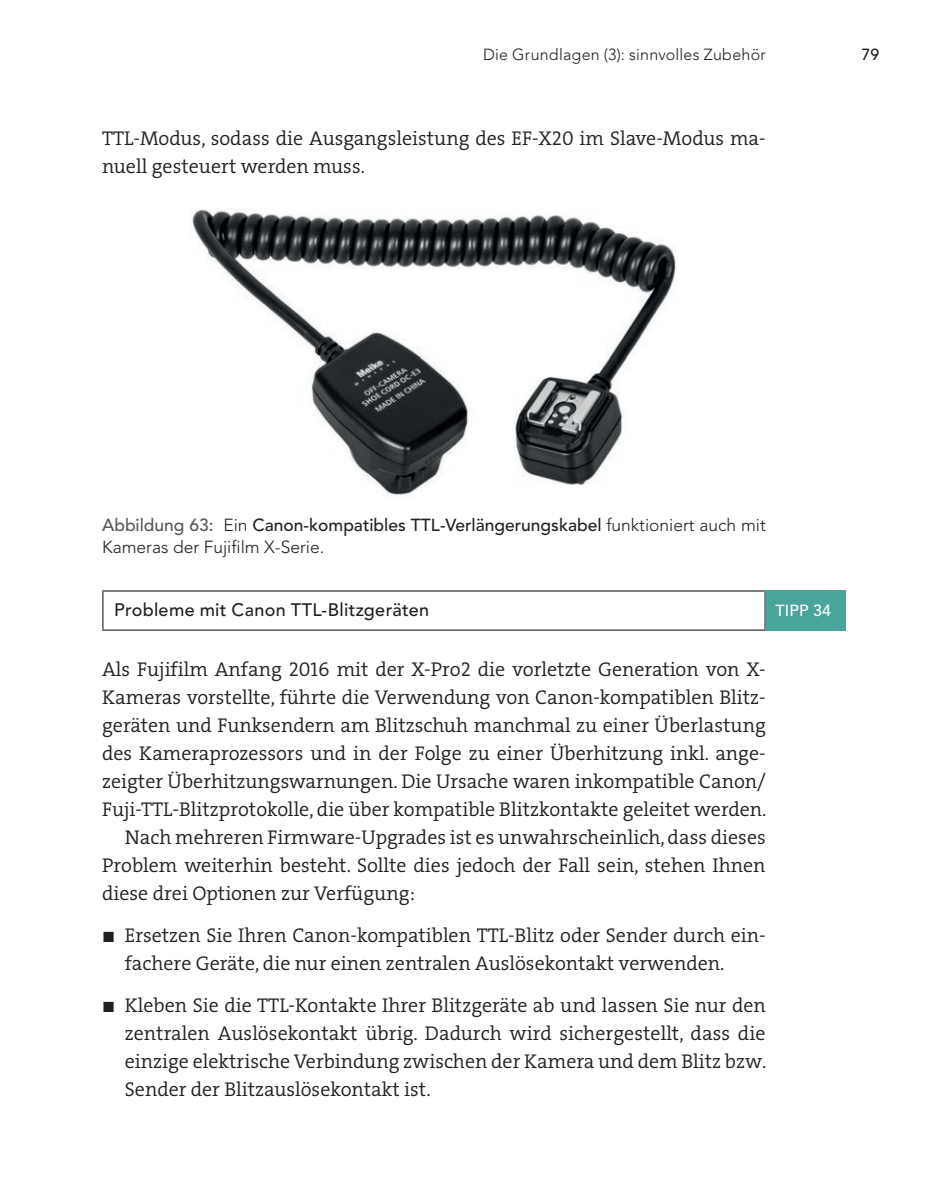
<style>
.page{position:relative;width:936px;height:1191px;background:#fff}
.page>*{position:absolute;margin:0;border:0;box-sizing:border-box;transform-origin:0 0}
._202_Standard_O_AO{font:20px/28px "The Serif HP4 Se Lig";color:#231f20;text-align:justify}
._200_Standard{font:20px/28px "The Serif HP4 Se Lig";color:#231f20}
._500_Tippueberschrif{font:500 18px "Avenir LT Pro";letter-spacing:.015em;color:#231f20}
.t1{font:300 17.4px/22px "Avenir LT Pro";color:#231f20}
.t2{font:300 16px "Avenir LT Pro";letter-spacing:.015em;color:#231f20}
.t3{font:500 16px "Avenir LT Pro";letter-spacing:.01em;color:#fff}
.t4{font:500 16px "Avenir LT Pro";color:#231f20}
.s1{font-weight:500;color:#57585a}
.s2{font-weight:500}
.s3{font-size:15px}
</style>
<div class="page">
<img style="left:192px;top:208px;width:484px;height:289px">
<hr style="left:102px;top:590px;width:663px;height:2px;background:#57585a">
<hr style="left:102px;top:592px;width:2px;height:37px;background:#57585a">
<hr style="left:764px;top:592px;width:1px;height:37px;background:#57585a">
<hr style="left:102px;top:629px;width:663px;height:2px;background:#57585a">
<div style="left:765px;top:590px;width:80px;height:41px;background:#49a49c"></div>
<p class="t2" style="left:483px;top:45px;width:284px">Die Grundlagen (3): sinnvolles Zubehör</p>
<p class="t4" style="left:861px;top:44px;width:19px">79</p>
<p class="_200_Standard" style="left:102px;top:125px;width:665px">TTL-Modus, sodass die Ausgangsleistung des EF-X20 im Slave-Modus ma&shy;nuell gesteuert werden muss.</p>
<p class="t1" style="left:102px;top:514px;width:665px"><span class="s1">Abbildung 63:</span> Ein <span class="s2">Canon-kompatibles TTL-Verlängerungskabel</span> funktioniert auch mit<br>Kameras der Fujifilm X-Serie.</p>
<p class="_500_Tippueberschrif" style="left:114px;top:599px;width:316px">Probleme mit Canon TTL-Blitzgeräten</p>
<p class="t3" style="left:775px;top:601px;width:57px">TIPP 34</p>
<p class="_202_Standard_O_AO" style="left:102px;top:655px;width:666px">Als Fujifilm Anfang 2016 mit der X-Pro2 die vorletzte Generation von X-Kameras vorstellte, führte die Verwendung von Canon-kompatiblen Blitz&shy;geräten und Funksendern am Blitzschuh manchmal zu einer Überlastung des Kameraprozessors und in der Folge zu einer Überhitzung inkl. ange&shy;zeigter Überhitzungswarnungen. Die Ursache waren inkompatible Canon/ Fuji-TTL-Blitzprotokolle, die über kompatible Blitzkontakte geleitet werden.</p>
<p class="_200_Standard" style="left:102px;top:823px;width:665px;text-align:justify;text-indent:23px">Nach mehreren Firmware-Upgrades ist es unwahrscheinlich, dass dieses Problem weiterhin besteht. Sollte dies jedoch der Fall sein, stehen Ihnen diese drei Optionen zur Verfügung:</p>
<p class="_202_Standard_O_AO" style="left:125px;top:921px;width:642px;text-indent:-23px"><span class="s3">■</span> Ersetzen Sie Ihren Canon-kompatiblen TTL-Blitz oder Sender durch ein&shy;fachere Geräte, die nur einen zentralen Auslösekontakt verwenden.</p>
<p class="_202_Standard_O_AO" style="left:125px;top:991px;width:643px;text-indent:-23px"><span class="s3">■</span> Kleben Sie die TTL-Kontakte Ihrer Blitzgeräte ab und lassen Sie nur den zentralen Auslösekontakt übrig. Dadurch wird sichergestellt, dass die einzige elektrische Verbindung zwischen der Kamera und dem Blitz bzw.<br>Sender der Blitzauslösekontakt ist.</p>
</div>
